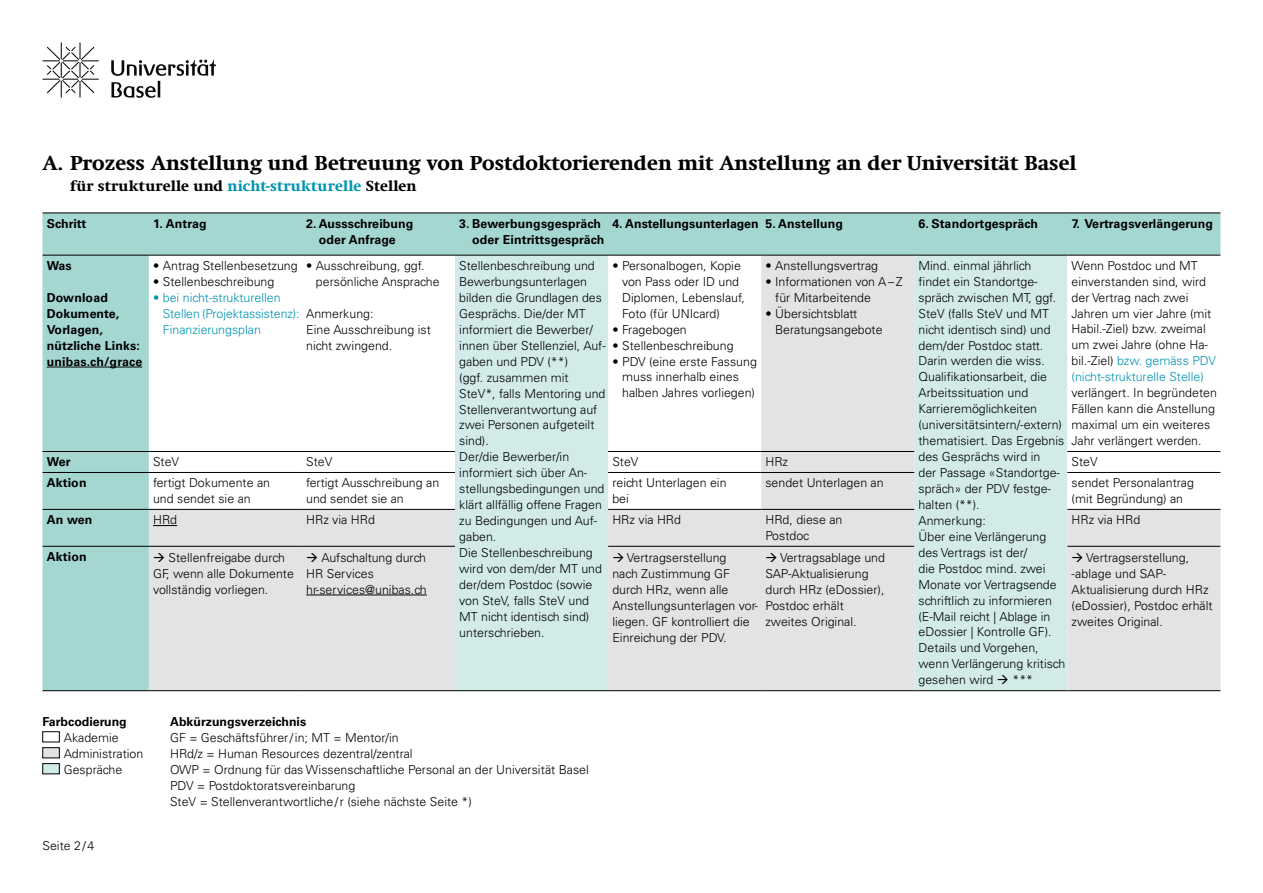
<style>
.page{position:relative;width:1263px;height:893px;background:#fff}
.page>*{position:absolute;margin:0;border:0;box-sizing:border-box;transform-origin:0 0}
.t1{font:700 20.7px "Swift Neue LT Pro";color:#000}
.t2{font:700 15px "Swift Neue LT Pro";letter-spacing:.02em;color:#000}
.t3{font:300 12.3px/15.9px "Univers LT Std";color:#000}
.t4{font:700 12.3px/15.9px "Univers LT Std";letter-spacing:.01em;color:#000;text-align:center}
.t5{font:300 12.3px/15.9px "Univers LT Std";color:#0093b2}
.s1{color:#0093b2}
</style>
<div class="page">
<svg style="left:111px;top:60px;width:105px;height:38px"></svg>
<svg style="left:43px;top:43px;width:56px;height:54px"></svg>
<div style="left:43px;top:764px;width:16px;height:10px;background:#d2ebe9"></div>
<div style="left:43px;top:763px;width:17px;height:11px;border:1px solid #000"></div>
<div style="left:43px;top:748px;width:16px;height:10px;background:#e1e3e4"></div>
<div style="left:43px;top:747px;width:17px;height:11px;border:1px solid #000"></div>
<div style="left:43px;top:731px;width:17px;height:11px;border:1px solid #000"></div>
<div style="left:43px;top:214px;width:1177px;height:237px;background:#a5d7d2"></div>
<svg style="left:149px;top:256px;width:1071px;height:434px"></svg>
<svg style="left:1067px;top:256px;width:153px;height:253px"></svg>
<hr style="left:43px;top:213px;width:106px;height:1px;background:#000">
<hr style="left:149px;top:213px;width:153px;height:1px;background:#000">
<hr style="left:302px;top:213px;width:153px;height:1px;background:#000">
<hr style="left:455px;top:213px;width:153px;height:1px;background:#000">
<hr style="left:608px;top:213px;width:153px;height:1px;background:#000">
<hr style="left:761px;top:213px;width:153px;height:1px;background:#000">
<hr style="left:914px;top:213px;width:153px;height:1px;background:#000">
<hr style="left:1067px;top:213px;width:153px;height:1px;background:#000">
<hr style="left:43px;top:255px;width:106px;height:1px;background:#000">
<hr style="left:149px;top:255px;width:153px;height:1px;background:#000">
<hr style="left:302px;top:255px;width:153px;height:1px;background:#000">
<hr style="left:455px;top:255px;width:153px;height:1px;background:#000">
<hr style="left:455px;top:690px;width:153px;height:1px;background:#000">
<hr style="left:608px;top:255px;width:153px;height:1px;background:#000">
<hr style="left:761px;top:255px;width:153px;height:1px;background:#000">
<hr style="left:914px;top:255px;width:153px;height:1px;background:#000">
<hr style="left:914px;top:690px;width:153px;height:1px;background:#000">
<hr style="left:1067px;top:255px;width:153px;height:1px;background:#000">
<hr style="left:149px;top:451px;width:153px;height:1px;background:#000">
<hr style="left:302px;top:451px;width:153px;height:1px;background:#000">
<hr style="left:608px;top:451px;width:153px;height:1px;background:#000">
<hr style="left:761px;top:451px;width:153px;height:1px;background:#000">
<hr style="left:1067px;top:451px;width:153px;height:1px;background:#000">
<hr style="left:149px;top:472px;width:153px;height:1px;background:#000">
<hr style="left:302px;top:472px;width:153px;height:1px;background:#000">
<hr style="left:608px;top:472px;width:153px;height:1px;background:#000">
<hr style="left:761px;top:472px;width:153px;height:1px;background:#000">
<hr style="left:1067px;top:472px;width:153px;height:1px;background:#000">
<hr style="left:149px;top:509px;width:153px;height:1px;background:#000">
<hr style="left:302px;top:509px;width:153px;height:1px;background:#000">
<hr style="left:608px;top:509px;width:153px;height:1px;background:#000">
<hr style="left:761px;top:509px;width:153px;height:1px;background:#000">
<hr style="left:1067px;top:509px;width:153px;height:1px;background:#000">
<hr style="left:149px;top:546px;width:153px;height:1px;background:#000">
<hr style="left:302px;top:546px;width:153px;height:1px;background:#000">
<hr style="left:149px;top:690px;width:153px;height:1px;background:#000">
<hr style="left:302px;top:690px;width:153px;height:1px;background:#000">
<hr style="left:608px;top:546px;width:153px;height:1px;background:#000">
<hr style="left:761px;top:546px;width:153px;height:1px;background:#000">
<hr style="left:608px;top:690px;width:153px;height:1px;background:#000">
<hr style="left:761px;top:690px;width:153px;height:1px;background:#000">
<hr style="left:1067px;top:546px;width:153px;height:1px;background:#000">
<hr style="left:1067px;top:690px;width:153px;height:1px;background:#000">
<hr style="left:47px;top:367px;width:95px;height:1px;background:#000">
<svg style="left:43px;top:451px;width:134px;height:240px;background:#afd6d2"></svg>
<hr style="left:306px;top:595px;width:121px;height:1px;background:#000">
<h1 class="t1" style="left:43px;top:151px;width:1035px">A. Prozess Anstellung und Betreuung von Postdoktorierenden mit Anstellung an der Universität Basel</h1>
<p class="t2" style="left:70px;top:177px;width:348px">für strukturelle und <span class="s1">nicht-strukturelle</span> Stellen</p>
<p class="t4" style="left:47px;top:216px;width:41px">Schritt</p>
<p class="t4" style="left:153px;top:216px;width:55px">1. Antrag</p>
<p class="t4" style="left:306px;top:216px;width:109px">2. Aussschreibung oder Anfrage</p>
<p class="t4" style="left:459px;top:216px;width:147px;text-align:right">3. Bewerbungsgespräch oder Eintrittsgespräch</p>
<p class="t4" style="left:612px;top:216px;width:232px">4. Anstellungsunterlagen 5. Anstellung</p>
<p class="t4" style="left:918px;top:216px;width:121px">6. Standortgespräch</p>
<p class="t4" style="left:1072px;top:216px;width:143px">7. Vertragsverlängerung</p>
<p class="t4" style="left:47px;top:258px;width:27px">Was</p>
<p class="t4" style="left:47px;top:290px;width:97px;text-align:left">Download<br>Dokumente,<br>Vorlagen, nützliche Links: unibas.ch/grace</p>
<p class="t3" style="left:918px;top:258px;width:148px">Mind. einmal jährlich findet ein Standortge&shy;spräch zwischen MT, ggf.<br>SteV (falls SteV und MT nicht identisch sind) und dem/der Postdoc statt.<br>Darin werden die wiss.<br>Qualifikationsarbeit, die<br>Arbeitssituation und<br>Karrieremöglichkeiten (universitätsintern/-extern) thematisiert. Das Ergebnis des Gesprächs wird in<br>der Passage «Standortge&shy;spräch» der PDV festge&shy;halten (**).<br>Anmerkung:<br>Über eine Verlängerung des Vertrags ist der/<br>die Postdoc mind. zwei<br>Monate vor Vertragsende schriftlich zu informieren (E-Mail reicht | Ablage in eDossier | Kontrolle GF).<br>Details und Vorgehen, wenn Verlängerung kritisch gesehen wird → ***</p>
<p class="t3" style="left:1071px;top:257px;width:146px">Wenn Postdoc und MT einverstanden sind, wird der Vertrag nach zwei<br>Jahren um vier Jahre (mit<br>Habil.-Ziel) bzw. zweimal um zwei Jahre (ohne Ha&shy;bil.-Ziel) <span class="s1">bzw. gemäss PDV (nicht-strukturelle Stelle)</span></p>
<p class="t3" style="left:459px;top:258px;width:148px">Stellenbeschreibung und<br>Bewerbungsunterlagen bilden die Grundlagen des<br>Gesprächs. Die/der MT informiert die Bewerber/ innen über Stellenziel, Auf&shy;gaben und PDV (**)<br>(ggf. zusammen mit<br>SteV*, falls Mentoring und<br>Stellenverantwortung auf zwei Personen aufgeteilt sind).<br>Der/die Bewerber/in informiert sich über An&shy;stellungsbedingungen und klärt allfällig offene Fragen zu Bedingungen und Auf&shy;gaben.<br>Die Stellenbeschreibung wird von dem/der MT und der/dem Postdoc (sowie von SteV, falls SteV und<br>MT nicht identisch sind) unterschrieben.</p>
<p class="t3" style="left:622px;top:258px;width:124px;text-indent:-10px">• Personalbogen, Kopie von Pass oder ID und<br>Diplomen, Lebenslauf,<br>Foto (für UNIcard)</p>
<p class="t3" style="left:765px;top:258px;width:114px">• Anstellungsvertrag</p>
<p class="t3" style="left:775px;top:273px;width:129px;text-indent:-10px">• Informationen von A–Z für Mitarbeitende</p>
<p class="t3" style="left:775px;top:305px;width:109px;text-indent:-10px">• Übersichtsblatt<br>Beratungsangebote</p>
<p class="t3" style="left:153px;top:258px;width:146px">• Antrag Stellenbesetzung</p>
<p class="t3" style="left:153px;top:274px;width:123px">• Stellenbeschreibung</p>
<p class="t5" style="left:163px;top:290px;width:138px;text-indent:-10px">• bei nicht-strukturellen<br>Stellen (Projektassistenz):<br>Finanzierungsplan</p>
<p class="t3" style="left:316px;top:258px;width:125px;text-indent:-10px">• Ausschreibung, ggf. persönliche Ansprache</p>
<p class="t3" style="left:306px;top:306px;width:126px">Anmerkung:<br>Eine Ausschreibung ist nicht zwingend.</p>
<p class="t3" style="left:612px;top:321px;width:76px">• Fragebogen</p>
<p class="t3" style="left:612px;top:337px;width:123px">• Stellenbeschreibung</p>
<p class="t3" style="left:622px;top:353px;width:136px;text-indent:-10px">• PDV (eine erste Fassung muss innerhalb eines halben Jahres vorliegen)</p>
<p class="t3" style="left:1071px;top:385px;width:147px">verlängert. In begründeten<br>Fällen kann die Anstellung maximal um ein weiteres<br>Jahr verlängert werden.</p>
<p class="t4" style="left:47px;top:454px;width:25px">Wer</p>
<p class="t3" style="left:153px;top:454px;width:28px">SteV</p>
<p class="t3" style="left:306px;top:454px;width:28px">SteV</p>
<p class="t3" style="left:612px;top:454px;width:28px">SteV</p>
<p class="t3" style="left:765px;top:454px;width:24px">HRz</p>
<p class="t3" style="left:1071px;top:454px;width:28px">SteV</p>
<p class="t4" style="left:47px;top:475px;width:41px">Aktion</p>
<p class="t3" style="left:153px;top:475px;width:119px">fertigt Dokumente an und sendet sie an</p>
<p class="t3" style="left:306px;top:475px;width:135px">fertigt Ausschreibung an und sendet sie an</p>
<p class="t3" style="left:612px;top:475px;width:116px">reicht Unterlagen ein bei</p>
<p class="t3" style="left:765px;top:475px;width:120px">sendet Unterlagen an</p>
<p class="t3" style="left:1071px;top:475px;width:124px">sendet Personalantrag (mit Begründung) an</p>
<p class="t4" style="left:47px;top:512px;width:47px">An wen</p>
<p class="t3" style="left:153px;top:512px;width:26px">HRd</p>
<p class="t3" style="left:306px;top:512px;width:70px">HRz via HRd</p>
<p class="t3" style="left:612px;top:512px;width:70px">HRz via HRd</p>
<p class="t3" style="left:765px;top:512px;width:79px">HRd, diese an<br>Postdoc</p>
<p class="t3" style="left:1071px;top:512px;width:70px">HRz via HRd</p>
<p class="t4" style="left:47px;top:549px;width:41px">Aktion</p>
<p class="t3" style="left:153px;top:549px;width:142px">→ Stellenfreigabe durch<br>GF, wenn alle Dokumente vollständig vorliegen.</p>
<p class="t3" style="left:306px;top:549px;width:122px">→ Aufschaltung durch<br>HR Services hr-services@unibas.ch</p>
<p class="t3" style="left:612px;top:549px;width:147px">→ Vertragserstellung<br>nach Zustimmung GF durch HRz, wenn alle<br>Anstellungsunterlagen vor&shy;liegen. GF kontrolliert die<br>Einreichung der PDV.</p>
<p class="t3" style="left:765px;top:549px;width:121px">→ Vertragsablage und<br>SAP-Aktualisierung durch HRz (eDossier),<br>Postdoc erhält zweites Original.</p>
<p class="t3" style="left:1071px;top:549px;width:142px">→ Vertragserstellung, -ablage und SAP-<br>Aktualisierung durch HRz (eDossier), Postdoc erhält zweites Original.</p>
<p class="t4" style="left:43px;top:714px;width:86px">Farbcodierung</p>
<p class="t3" style="left:64px;top:730px;width:81px">Akademie<br>Administration<br>Gespräche</p>
<p class="t3" style="left:43px;top:838px;width:53px">Seite 2/4</p>
<p class="t4" style="left:170px;top:714px;width:138px">Abkürzungsverzeichnis</p>
<p class="t3" style="left:170px;top:730px;width:420px">GF = Geschäftsführer/in; MT = Mentor/in<br>HRd/z = Human Resources dezentral/zentral<br>OWP = Ordnung für das Wissenschaftliche Personal an der Universität Basel PDV = Postdoktoratsvereinbarung<br>SteV = Stellenverantwortliche/r (siehe nächste Seite *)</p>
</div>
